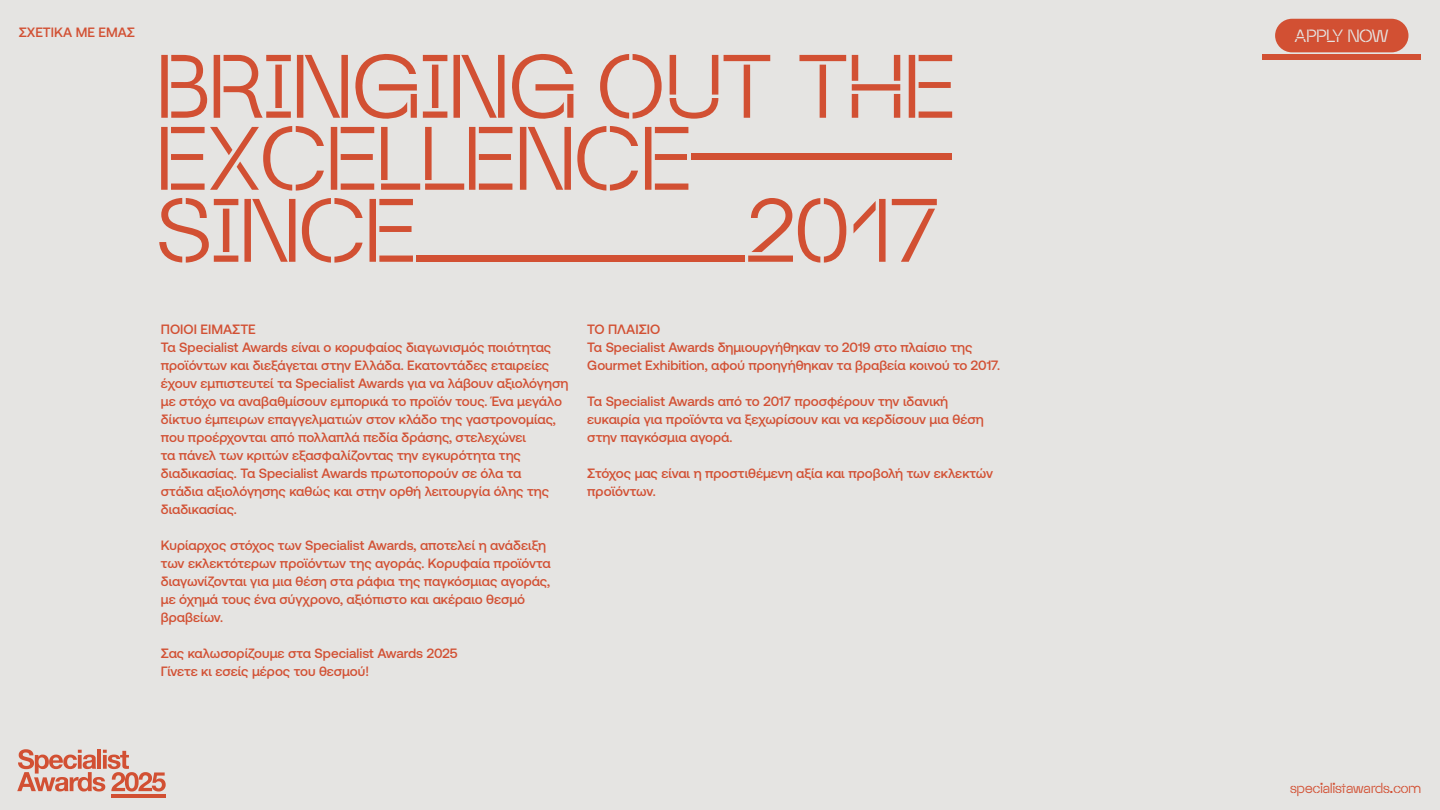
<style>
.page{position:relative;width:1440px;height:810px;background:#e5e4e2}
.page>*{position:absolute;margin:0;border:0;box-sizing:border-box;transform-origin:0 0}
.t1{font:83.25px/72px "SM Maxeville Constructed";color:#d25033}
.t2{font:16.5px "SM Maxeville Constructed";letter-spacing:-.005em;color:#e5e4e2}
.t3{font:500 13.5px/18px "Aeonik Pro";color:#d25033}
.t4{font:13.5px "SM Maxeville Constructed";letter-spacing:-.01em;color:#d25033}
</style>
<div class="page">
<svg style="left:17px;top:749px;width:149px;height:43px"></svg>
<hr style="left:111px;top:794px;width:55px;height:4px;background:#d25033">
<div style="left:1262px;top:54px;width:159px;height:6px;background:#d25033"></div>
<div style="left:416px;top:255px;width:329px;height:7px;background:#d25033"></div>
<div style="left:691px;top:154px;width:261px;height:6px;background:#d25033"></div>
<div style="left:1275px;top:19px;width:133px;height:33px;background:#d25033;border-radius:17px"></div>
<p class="t3" style="left:19px;top:23px;width:118px">ΣΧΕΤΙΚΑ ΜΕ ΕΜΑΣ</p>
<h1 class="t1" style="left:157px;top:54px;width:801px">BRINGING OUT THE<br>EXCELLENCE<br>SINCE</h1>
<h1 class="t1" style="left:745px;top:198px;width:197px">2017</h1>
<p class="t3" style="left:161px;top:320px;width:409px">ΠΟΙΟΙ ΕΙΜΑΣΤΕ<br>Τα Specialist Awards είναι ο κορυφαίος διαγωνισμός ποιότητας προϊόντων και διεξάγεται στην Ελλάδα. Εκατοντάδες εταιρείες έχουν εμπιστευτεί τα Specialist Awards για να λάβουν αξιολόγηση με στόχο να αναβαθμίσουν εμπορικά το προϊόν τους. Ένα μεγάλο δίκτυο έμπειρων επαγγελματιών στον κλάδο της γαστρονομίας, που προέρχονται από πολλαπλά πεδία δράσης, στελεχώνει<br>τα πάνελ των κριτών εξασφαλίζοντας την εγκυρότητα της διαδικασίας. Τα Specialist Awards πρωτοπορούν σε όλα τα<br>στάδια αξιολόγησης καθώς και στην ορθή λειτουργία όλης της διαδικασίας.</p>
<p class="t3" style="left:161px;top:536px;width:391px">Κυρίαρχος στόχος των Specialist Awards, αποτελεί η ανάδειξη των εκλεκτότερων προϊόντων της αγοράς. Κορυφαία προϊόντα διαγωνίζονται για μια θέση στα ράφια της παγκόσμιας αγοράς, με όχημά τους ένα σύγχρονο, αξιόπιστο και ακέραιο θεσμό βραβείων.</p>
<p class="t3" style="left:161px;top:644px;width:298px">Σας καλωσορίζουμε στα Specialist Awards 2025<br>Γίνετε κι εσείς μέρος του θεσμού!</p>
<p class="t3" style="left:587px;top:320px;width:414px">ΤΟ ΠΛΑΙΣΙΟ<br>Τα Specialist Awards δημιουργήθηκαν το 2019 στο πλαίσιο της<br>Gourmet Exhibition, αφού προηγήθηκαν τα βραβεία κοινού το 2017.</p>
<p class="t3" style="left:587px;top:392px;width:398px">Τα Specialist Awards από το 2017 προσφέρουν την ιδανική ευκαιρία για προϊόντα να ξεχωρίσουν και να κερδίσουν μια θέση στην παγκόσμια αγορά.</p>
<p class="t3" style="left:587px;top:464px;width:407px">Στόχος μας είναι η προστιθέμενη αξία και προβολή των εκλεκτών προϊόντων.</p>
<p class="t2" style="left:1295px;top:24px;width:96px">APPLY NOW</p>
<p class="t4" style="left:1290px;top:778px;width:133px">specialistawards.com</p>
</div>
